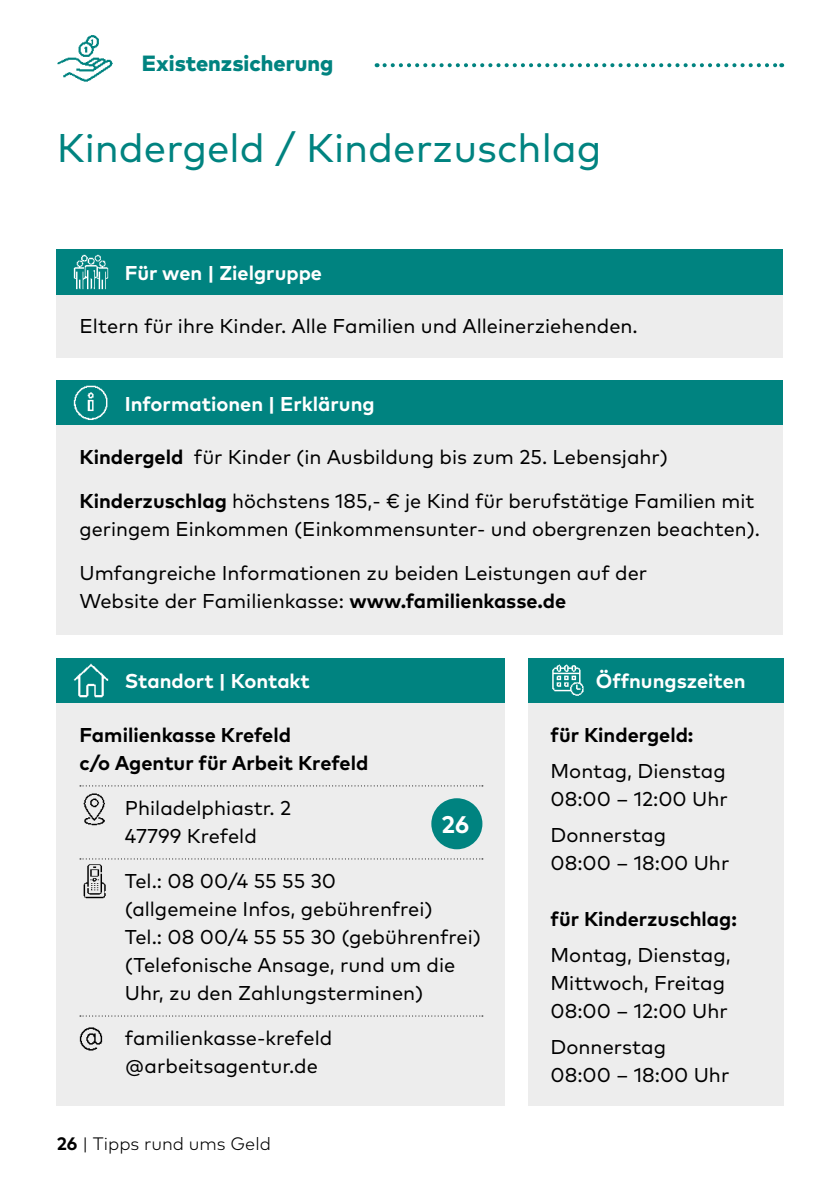
<style>
.page{position:relative;width:840px;height:1191px;background:#fff}
.page>*{position:absolute;margin:0;border:0;box-sizing:border-box;transform-origin:0 0}
.t1{font:40px "Mark Pro";color:#008380}
.t2{font:700 24px "Mark Pro";color:#fff}
.t3{font:800 22px "Mark Pro";color:#008380}
.t4{font:20px/28px "Mark Pro";color:#000}
.t5{font:700 20px/28px "Mark Pro";color:#000}
.t6{font:700 20px "Mark Pro";color:#fff}
.t7{font:300 18px "Mark Pro";color:#000}
.s1{font-weight:700}
</style>
<div class="page">
<div style="left:57px;top:249px;width:725px;height:46px;background:#008380"></div>
<div style="left:57px;top:380px;width:725px;height:45px;background:#008380"></div>
<div style="left:57px;top:295px;width:725px;height:62px;background:#ededed"></div>
<div style="left:57px;top:425px;width:725px;height:210px;background:#ededed"></div>
<img style="left:73px;top:254px;width:36px;height:36px">
<img style="left:73px;top:385px;width:35px;height:35px">
<div style="left:527px;top:658px;width:255px;height:45px;background:#008380"></div>
<div style="left:57px;top:658px;width:448px;height:45px;background:#008380"></div>
<div style="left:527px;top:703px;width:255px;height:403px;background:#ededed"></div>
<div style="left:57px;top:703px;width:448px;height:403px;background:#ededed"></div>
<svg style="left:80px;top:785px;width:402px;height:1px"></svg>
<svg style="left:80px;top:858px;width:402px;height:1px"></svg>
<svg style="left:80px;top:1015px;width:402px;height:1px"></svg>
<img style="left:83px;top:793px;width:22px;height:33px">
<img style="left:83px;top:864px;width:23px;height:35px">
<img style="left:79px;top:1027px;width:24px;height:24px">
<img style="left:552px;top:664px;width:32px;height:32px">
<img style="left:73px;top:663px;width:36px;height:35px">
<div style="left:431px;top:798px;width:51px;height:51px;background:#008380;border-radius:50%"></div>
<img style="left:57px;top:35px;width:56px;height:47px">
<svg style="left:384px;top:63px;width:397px;height:4px"></svg>
<p class="t3" style="left:142px;top:46px;width:193px">Existenzsicherung</p>
<h1 class="t1" style="left:57px;top:118px;width:546px">Kindergeld / Kinderzuschlag</h1>
<p class="t6" style="left:125px;top:258px;width:199px">Für wen | Zielgruppe</p>
<p class="t4" style="left:79px;top:311px;width:559px">Eltern für ihre Kinder. Alle Familien und Alleinerziehenden.</p>
<p class="t6" style="left:125px;top:388px;width:251px">Informationen | Erklärung</p>
<p class="t4" style="left:79px;top:441px;width:589px"><span class="s1">Kindergeld</span> für Kinder (in Ausbildung bis zum 25. Lebensjahr)</p>
<p class="t4" style="left:79px;top:485px;width:681px"><span class="s1">Kinderzuschlag</span> höchstens 185,- € je Kind für berufstätige Familien mit geringem Einkommen (Einkommensunter- und obergrenzen beachten).</p>
<p class="t4" style="left:79px;top:557px;width:569px">Umfangreiche Informationen zu beiden Leistungen auf der<br>Website der Familienkasse: <span class="s1">www.familienkasse.de</span></p>
<p class="t6" style="left:125px;top:666px;width:186px">Standort | Kontakt</p>
<p class="t6" style="left:595px;top:666px;width:151px">Öffnungszeiten</p>
<p class="t5" style="left:550px;top:719px;width:144px">für Kindergeld:</p>
<p class="t4" style="left:550px;top:755px;width:179px">Montag, Dienstag<br>08:00 – 12:00 Uhr</p>
<p class="t4" style="left:550px;top:819px;width:180px">Donnerstag<br>08:00 – 18:00 Uhr</p>
<p class="t5" style="left:79px;top:719px;width:290px">Familienkasse Krefeld<br>c/o Agentur für Arbeit Krefeld</p>
<p class="t4" style="left:125px;top:792px;width:168px">Philadelphiastr. 2<br>47799 Krefeld</p>
<p class="t4" style="left:125px;top:865px;width:357px">Tel.: 08 00/4 55 55 30<br>(allgemeine Infos, gebührenfrei)<br>Tel.: 08 00/4 55 55 30 (gebührenfrei) (Telefonische Ansage, rund um die<br>Uhr, zu den Zahlungsterminen)</p>
<p class="t4" style="left:125px;top:1022px;width:209px">familienkasse-krefeld @arbeitsagentur.de</p>
<p class="t2" style="left:441px;top:806px;width:29px">26</p>
<p class="t5" style="left:550px;top:903px;width:188px">für Kinderzuschlag:</p>
<p class="t4" style="left:550px;top:939px;width:182px">Montag, Dienstag,<br>Mittwoch, Freitag<br>08:00 – 12:00 Uhr</p>
<p class="t4" style="left:550px;top:1031px;width:180px">Donnerstag<br>08:00 – 18:00 Uhr</p>
<p class="t7" style="left:57px;top:1130px;width:215px"><span class="s1">26</span> | Tipps rund ums Geld</p>
</div>
